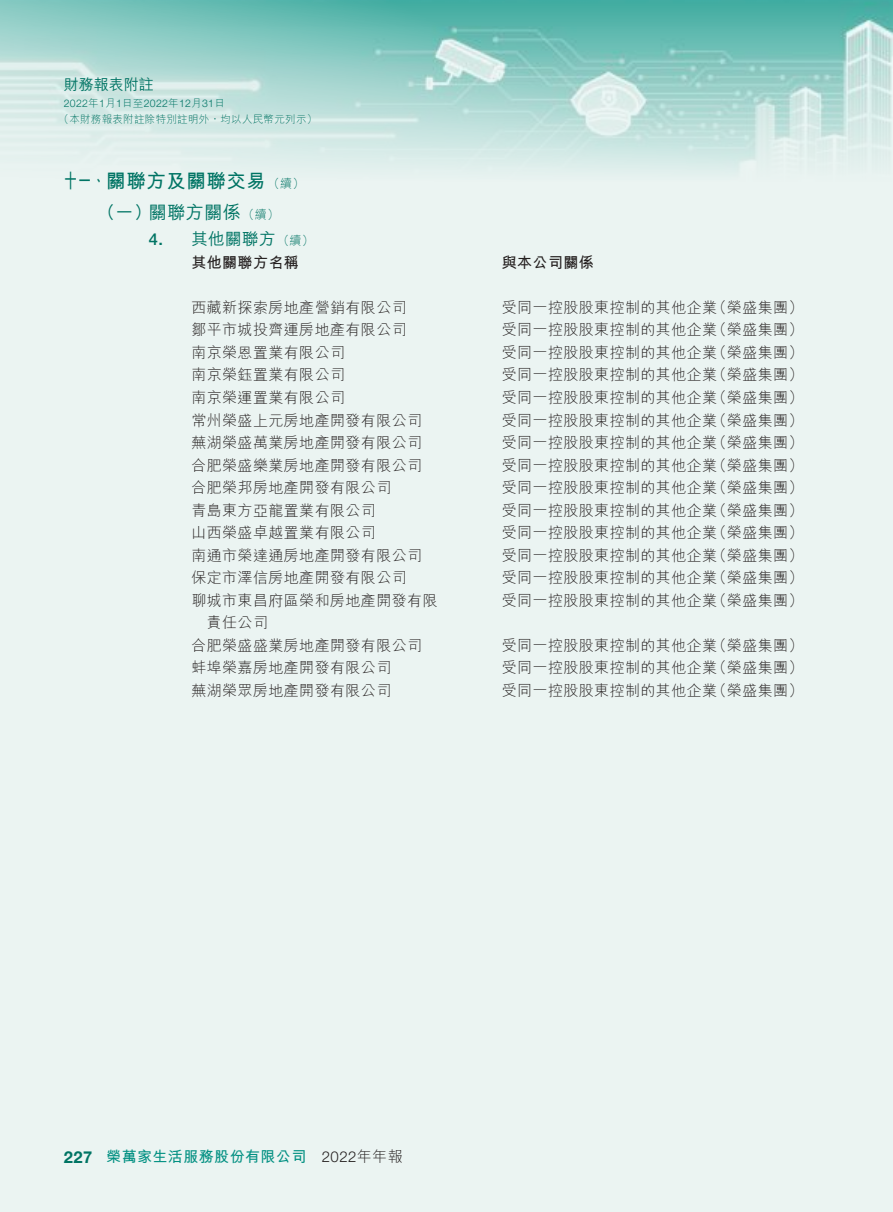
<style>
.page{position:relative;width:893px;height:1212px;background:#ebf4f2}
.page>*{position:absolute;margin:0;border:0;box-sizing:border-box;transform-origin:0 0}
.t1{font:700 19.5px "M Hei HK";letter-spacing:.03em;color:#007464;scale:.7 1}
.t2{font:500 18px "M Hei HK";letter-spacing:.03em;color:#007464}
.t3{font:500 16.5px "M Hei HK";letter-spacing:.03em;color:#007464}
.t4{font:700 16.5px "Helvetica Neue LT Std";color:#007464}
.t5{font:500 16.5px "Helvetica Neue LT Std";color:#007464}
.t6{font:300 15px "M Hei HK";letter-spacing:.03em;color:#241f1f}
.t7{font:700 15px "M Hei HK";letter-spacing:.03em;color:#029082}
.t8{font:700 15px "M Hei HK";letter-spacing:.03em;color:#241f1f}
.t9{font:300 15px "Helvetica Neue LT Std";color:#241f1f}
.t10{font:500 15px "M Hei HK";color:#007464}
.t11{font:300 12px "M Hei HK";color:#007464}
.t12{font:300 10.5px "M Hei HK";letter-spacing:.03em;color:#007464}
.t13{font:300 10.5px "Helvetica Neue LT Std";letter-spacing:.03em;color:#007464}
.s1{font-family:"M Hei HK"}
</style>
<div class="page">
<img style="left:0;top:0;width:893px;height:172px">
<p class="t10" style="left:64px;top:73px;width:91px">財務報表附註</p>
<p class="t13" style="left:64px;top:97px;width:163px">2022<span class="s1">年 月</span>1 1<span class="s1">日至</span>2022<span class="s1">年</span>12<span class="s1">月</span>31<span class="s1">日</span></p>
<p class="t12" style="left:59px;top:114px;width:260px">（本財務報表附註除特別註明外，均以人民幣元列示(</p>
<h1 class="t1" style="left:64px;top:166px;width:291px">十一、關聯方及關聯交易</h1>
<p class="t11" style="left:243px;top:208px;width:38px">（續(</p>
<p class="t11" style="left:268px;top:177px;width:38px">（續(</p>
<p class="t2" style="left:149px;top:199px;width:94px">關聯方關係</p>
<p class="t2" style="left:97px;top:199px;width:56px">（一）</p>
<p class="t5" style="left:149px;top:230px;width:16px">4.</p>
<p class="t3" style="left:191px;top:227px;width:86px">其他關聯方</p>
<p class="t11" style="left:277px;top:235px;width:38px">（續(</p>
<p class="t8" style="left:191px;top:252px;width:109px">其他關聯方名稱</p>
<p class="t6" style="left:191px;top:300px;width:217px">西藏新探索房地產營銷有限公司</p>
<p class="t6" style="left:191px;top:322px;width:217px">鄒平市城投齊運房地產有限公司</p>
<p class="t6" style="left:191px;top:345px;width:155px">南京榮恩置業有限公司</p>
<p class="t6" style="left:191px;top:367px;width:155px">南京榮鈺置業有限公司</p>
<p class="t6" style="left:191px;top:390px;width:155px">南京榮運置業有限公司</p>
<p class="t6" style="left:191px;top:412px;width:232px">常州榮盛上元房地產開發有限公司</p>
<p class="t6" style="left:191px;top:435px;width:232px">蕪湖榮盛萬業房地產開發有限公司</p>
<p class="t6" style="left:191px;top:457px;width:232px">合肥榮盛樂業房地產開發有限公司</p>
<p class="t6" style="left:191px;top:480px;width:202px">合肥榮邦房地產開發有限公司</p>
<p class="t6" style="left:191px;top:502px;width:186px">青島東方亞龍置業有限公司</p>
<p class="t6" style="left:191px;top:525px;width:186px">山西榮盛卓越置業有限公司</p>
<p class="t6" style="left:191px;top:547px;width:232px">南通市榮達通房地產開發有限公司</p>
<p class="t6" style="left:191px;top:570px;width:217px">保定市澤信房地產開發有限公司</p>
<p class="t6" style="left:191px;top:592px;width:248px">聊城市東昌府區榮和房地產開發有限</p>
<p class="t6" style="left:207px;top:615px;width:63px">責任公司</p>
<p class="t6" style="left:191px;top:637px;width:232px">合肥榮盛盛業房地產開發有限公司</p>
<p class="t6" style="left:191px;top:660px;width:202px">蚌埠榮嘉房地產開發有限公司</p>
<p class="t6" style="left:191px;top:682px;width:202px">蕪湖榮眾房地產開發有限公司</p>
<p class="t8" style="left:502px;top:252px;width:94px">與本公司關係</p>
<p class="t6" style="left:712px;top:300px;width:93px">（榮盛集團(</p>
<p class="t6" style="left:502px;top:300px;width:217px">受同一控股股東控制的其他企業</p>
<p class="t6" style="left:712px;top:322px;width:93px">（榮盛集團(</p>
<p class="t6" style="left:502px;top:322px;width:217px">受同一控股股東控制的其他企業</p>
<p class="t6" style="left:712px;top:345px;width:93px">（榮盛集團(</p>
<p class="t6" style="left:502px;top:345px;width:217px">受同一控股股東控制的其他企業</p>
<p class="t6" style="left:712px;top:367px;width:93px">（榮盛集團(</p>
<p class="t6" style="left:502px;top:367px;width:217px">受同一控股股東控制的其他企業</p>
<p class="t6" style="left:712px;top:390px;width:93px">（榮盛集團(</p>
<p class="t6" style="left:502px;top:390px;width:217px">受同一控股股東控制的其他企業</p>
<p class="t6" style="left:712px;top:412px;width:93px">（榮盛集團(</p>
<p class="t6" style="left:502px;top:412px;width:217px">受同一控股股東控制的其他企業</p>
<p class="t6" style="left:712px;top:435px;width:93px">（榮盛集團(</p>
<p class="t6" style="left:502px;top:435px;width:217px">受同一控股股東控制的其他企業</p>
<p class="t6" style="left:712px;top:457px;width:93px">（榮盛集團(</p>
<p class="t6" style="left:502px;top:457px;width:217px">受同一控股股東控制的其他企業</p>
<p class="t6" style="left:712px;top:480px;width:93px">（榮盛集團(</p>
<p class="t6" style="left:502px;top:480px;width:217px">受同一控股股東控制的其他企業</p>
<p class="t6" style="left:712px;top:502px;width:93px">（榮盛集團(</p>
<p class="t6" style="left:502px;top:502px;width:217px">受同一控股股東控制的其他企業</p>
<p class="t6" style="left:712px;top:525px;width:93px">（榮盛集團(</p>
<p class="t6" style="left:502px;top:525px;width:217px">受同一控股股東控制的其他企業</p>
<p class="t6" style="left:712px;top:547px;width:93px">（榮盛集團(</p>
<p class="t6" style="left:502px;top:547px;width:217px">受同一控股股東控制的其他企業</p>
<p class="t6" style="left:712px;top:570px;width:93px">（榮盛集團(</p>
<p class="t6" style="left:502px;top:570px;width:217px">受同一控股股東控制的其他企業</p>
<p class="t6" style="left:712px;top:592px;width:93px">（榮盛集團(</p>
<p class="t6" style="left:502px;top:592px;width:217px">受同一控股股東控制的其他企業</p>
<p class="t6" style="left:712px;top:637px;width:93px">（榮盛集團(</p>
<p class="t6" style="left:502px;top:637px;width:217px">受同一控股股東控制的其他企業</p>
<p class="t6" style="left:712px;top:660px;width:93px">（榮盛集團(</p>
<p class="t6" style="left:502px;top:660px;width:217px">受同一控股股東控制的其他企業</p>
<p class="t6" style="left:712px;top:682px;width:93px">（榮盛集團(</p>
<p class="t6" style="left:502px;top:682px;width:217px">受同一控股股東控制的其他企業</p>
<p class="t4" style="left:64px;top:1147px;width:30px">227</p>
<p class="t7" style="left:106px;top:1146px;width:202px">榮萬家生活服務股份有限公司</p>
<p class="t9" style="left:322px;top:1148px;width:82px">2022<span class="s1">年年報</span></p>
</div>
